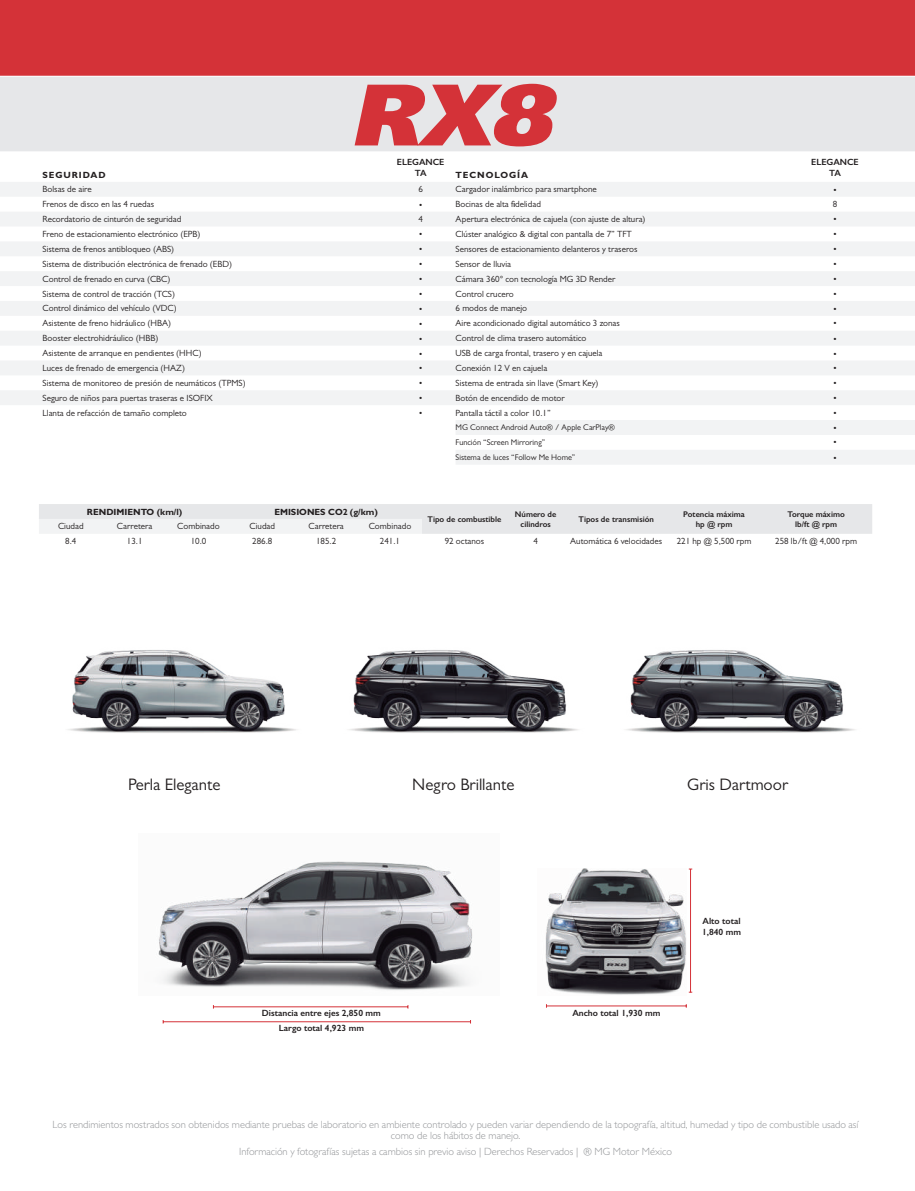
<style>
.page{position:relative;width:915px;height:1191px;background:#fff}
.page>*{position:absolute;margin:0;border:0;box-sizing:border-box;transform-origin:0 0}
.t1{font:16.65px "Gill Sans";color:#231f20}
.t2{font:300 10.5px/10.5px "Gill Sans";color:#939598;text-align:center}
.t3{font:9px "Gill Sans";color:#231f20}
.t4{font:600 9px/10.8px "Gill Sans";color:#231f20}
.t5{font:700 9px "Gill Sans";color:#231f20}
.t6{font:700 9px "Gill Sans";letter-spacing:.1em;color:#231f20}
.t7{font:600 8.25px/9.9px "Gill Sans";color:#231f20;text-align:center}
.t8{font:8.25px "Gill Sans";color:#231f20}
</style>
<div class="page">
<svg style="left:0;top:182px;width:455px;height:223px;fill:#f2f3f4"></svg>
<svg style="left:455px;top:182px;width:459px;height:282px;fill:#f3f4f5"></svg>
<div style="left:0;top:0;width:914px;height:76px;background:#d43238"></div>
<div style="left:0;top:77px;width:914px;height:74px;background:#e6e7e9"></div>
<svg style="left:354px;top:84px;width:202px;height:62px;background:#d96d72"></svg>
<svg style="left:39px;top:504px;width:832px;height:30px"></svg>
<img style="left:68px;top:650px;width:229px;height:83px">
<img style="left:349px;top:650px;width:229px;height:83px">
<img style="left:626px;top:650px;width:229px;height:83px">
<img style="left:158px;top:861px;width:314px;height:129px">
<img style="left:545px;top:868px;width:141px;height:127px">
<hr style="left:213px;top:1006px;width:195px;height:1px;background:#d43238">
<hr style="left:163px;top:1021px;width:307px;height:1px;background:#d43238">
<hr style="left:546px;top:1005px;width:140px;height:1px;background:#d43238">
<hr style="left:690px;top:869px;width:1px;height:123px;background:#d43238">
<p class="t4" style="left:397px;top:156px;width:49px">ELEGANCE</p>
<p class="t6" style="left:43px;top:169px;width:65px">SEGURIDAD</p>
<p class="t4" style="left:414px;top:167px;width:13px">TA</p>
<p class="t3" style="left:43px;top:184px;width:51px">Bolsas de aire</p>
<p class="t3" style="left:418px;top:184px;width:6px">6</p>
<p class="t3" style="left:43px;top:199px;width:113px">Frenos de disco en las 4 ruedas</p>
<p class="t3" style="left:418px;top:199px;width:5px">•</p>
<p class="t3" style="left:43px;top:214px;width:140px">Recordatorio de cinturón de seguridad</p>
<p class="t3" style="left:418px;top:214px;width:6px">4</p>
<p class="t3" style="left:43px;top:229px;width:159px">Freno de estacionamiento electrónico (EPB)</p>
<p class="t3" style="left:418px;top:229px;width:5px">•</p>
<p class="t3" style="left:43px;top:244px;width:133px">Sistema de frenos antibloqueo (ABS)</p>
<p class="t3" style="left:418px;top:244px;width:5px">•</p>
<p class="t3" style="left:43px;top:259px;width:191px">Sistema de distribución electrónica de frenado (EBD)</p>
<p class="t3" style="left:418px;top:259px;width:5px">•</p>
<p class="t3" style="left:43px;top:273px;width:129px">Control de frenado en curva (CBC)</p>
<p class="t3" style="left:418px;top:274px;width:5px">•</p>
<p class="t3" style="left:43px;top:288px;width:134px">Sistema de control de tracción (TCS)</p>
<p class="t3" style="left:418px;top:289px;width:5px">•</p>
<p class="t3" style="left:43px;top:303px;width:136px">Control dinámico del vehículo (VDC)</p>
<p class="t3" style="left:418px;top:304px;width:5px">•</p>
<p class="t3" style="left:43px;top:318px;width:130px">Asistente de freno hidráulico (HBA)</p>
<p class="t3" style="left:418px;top:318px;width:5px">•</p>
<p class="t3" style="left:43px;top:333px;width:117px">Booster electrohidráulico (HBB)</p>
<p class="t3" style="left:418px;top:333px;width:5px">•</p>
<p class="t3" style="left:43px;top:348px;width:160px">Asistente de arranque en pendientes (HHC)</p>
<p class="t3" style="left:418px;top:348px;width:5px">•</p>
<p class="t3" style="left:43px;top:363px;width:144px">Luces de frenado de emergencia (HAZ)</p>
<p class="t3" style="left:418px;top:363px;width:5px">•</p>
<p class="t3" style="left:43px;top:378px;width:204px">Sistema de monitoreo de presión de neumáticos (TPMS)</p>
<p class="t3" style="left:418px;top:378px;width:5px">•</p>
<p class="t3" style="left:43px;top:392px;width:172px">Seguro de niños para puertas traseras e ISOFIX</p>
<p class="t3" style="left:418px;top:393px;width:5px">•</p>
<p class="t3" style="left:43px;top:407px;width:146px">Llanta de refacción de tamaño completo</p>
<p class="t3" style="left:418px;top:408px;width:5px">•</p>
<p class="t4" style="left:810px;top:156px;width:49px">ELEGANCE</p>
<p class="t6" style="left:455px;top:169px;width:74px">TECNOLOGÍA</p>
<p class="t4" style="left:828px;top:167px;width:13px">TA</p>
<p class="t3" style="left:455px;top:184px;width:143px">Cargador inalámbrico para smartphone</p>
<p class="t3" style="left:832px;top:184px;width:5px">•</p>
<p class="t3" style="left:455px;top:199px;width:87px">Bocinas de alta fidelidad</p>
<p class="t3" style="left:832px;top:199px;width:6px">8</p>
<p class="t3" style="left:455px;top:214px;width:191px">Apertura electrónica de cajuela (con ajuste de altura)</p>
<p class="t3" style="left:832px;top:214px;width:5px">•</p>
<p class="t3" style="left:455px;top:229px;width:178px">Clúster analógico &amp; digital con pantalla de 7” TFT</p>
<p class="t3" style="left:832px;top:229px;width:5px">•</p>
<p class="t3" style="left:455px;top:244px;width:183px">Sensores de estacionamiento delanteros y traseros</p>
<p class="t3" style="left:832px;top:244px;width:5px">•</p>
<p class="t3" style="left:455px;top:259px;width:57px">Sensor de lluvia</p>
<p class="t3" style="left:832px;top:259px;width:5px">•</p>
<p class="t3" style="left:455px;top:273px;width:161px">Cámara 360° con tecnología MG 3D Render</p>
<p class="t3" style="left:832px;top:274px;width:5px">•</p>
<p class="t3" style="left:455px;top:288px;width:60px">Control crucero</p>
<p class="t3" style="left:832px;top:288px;width:5px">•</p>
<p class="t3" style="left:455px;top:303px;width:73px">6 modos de manejo</p>
<p class="t3" style="left:832px;top:304px;width:5px">•</p>
<p class="t3" style="left:455px;top:318px;width:166px">Aire acondicionado digital automático 3 zonas</p>
<p class="t3" style="left:832px;top:318px;width:5px">•</p>
<p class="t3" style="left:455px;top:333px;width:132px">Control de clima trasero automático</p>
<p class="t3" style="left:832px;top:333px;width:5px">•</p>
<p class="t3" style="left:455px;top:348px;width:148px">USB de carga frontal, trasero y en cajuela</p>
<p class="t3" style="left:832px;top:348px;width:5px">•</p>
<p class="t3" style="left:455px;top:363px;width:93px">Conexión 12 V en cajuela</p>
<p class="t3" style="left:832px;top:363px;width:5px">•</p>
<p class="t3" style="left:455px;top:378px;width:144px">Sistema de entrada sin llave (Smart Key)</p>
<p class="t3" style="left:832px;top:378px;width:5px">•</p>
<p class="t3" style="left:455px;top:392px;width:111px">Botón de encendido de motor</p>
<p class="t3" style="left:832px;top:392px;width:5px">•</p>
<p class="t3" style="left:455px;top:407px;width:97px">Pantalla táctil a color 10.1”</p>
<p class="t3" style="left:832px;top:408px;width:5px">•</p>
<p class="t8" style="left:455px;top:423px;width:161px">MG Connect Android Auto® / Apple CarPlay®</p>
<p class="t3" style="left:832px;top:422px;width:5px">•</p>
<p class="t8" style="left:455px;top:438px;width:91px">Función “Screen Mirroring”</p>
<p class="t3" style="left:832px;top:437px;width:5px">•</p>
<p class="t8" style="left:455px;top:452px;width:121px">Sistema de luces “Follow Me Home”</p>
<p class="t3" style="left:832px;top:452px;width:5px">•</p>
<p class="t5" style="left:87px;top:506px;width:97px">RENDIMIENTO (km/l)</p>
<p class="t5" style="left:274px;top:506px;width:105px">EMISIONES CO2 (g/km)</p>
<p class="t7" style="left:427px;top:514px;width:75px">Tipo de combustible</p>
<p class="t7" style="left:515px;top:509px;width:43px">Número de cilindros</p>
<p class="t7" style="left:578px;top:514px;width:77px">Tipos de transmisión</p>
<p class="t7" style="left:683px;top:509px;width:63px">Potencia máxima hp @ rpm</p>
<p class="t7" style="left:787px;top:509px;width:59px">Torque máximo</p>
<p class="t3" style="left:58px;top:521px;width:27px">Ciudad</p>
<p class="t3" style="left:117px;top:521px;width:37px">Carretera</p>
<p class="t3" style="left:177px;top:521px;width:44px">Combinado</p>
<p class="t3" style="left:249px;top:521px;width:27px">Ciudad</p>
<p class="t3" style="left:308px;top:521px;width:37px">Carretera</p>
<p class="t3" style="left:368px;top:521px;width:44px">Combinado</p>
<p class="t7" style="left:794px;top:519px;width:43px">lb/ft @ rpm</p>
<p class="t3" style="left:65px;top:536px;width:13px">8.4</p>
<p class="t3" style="left:127px;top:536px;width:17px">13.1</p>
<p class="t3" style="left:191px;top:536px;width:17px">10.0</p>
<p class="t3" style="left:252px;top:536px;width:22px">286.8</p>
<p class="t3" style="left:316px;top:536px;width:22px">185.2</p>
<p class="t3" style="left:380px;top:536px;width:22px">241.1</p>
<p class="t3" style="left:444px;top:536px;width:41px">92 octanos</p>
<p class="t3" style="left:533px;top:536px;width:6px">4</p>
<p class="t3" style="left:570px;top:536px;width:93px">Automática 6 velocidades</p>
<p class="t3" style="left:676px;top:536px;width:76px">221 hp @ 5,500 rpm</p>
<p class="t3" style="left:774px;top:536px;width:83px">258 lb/ft @ 4,000 rpm</p>
<h1 class="t1" style="left:128px;top:775px;width:94px">Perla Elegante</h1>
<h1 class="t1" style="left:412px;top:775px;width:104px">Negro Brillante</h1>
<h1 class="t1" style="left:687px;top:775px;width:102px">Gris Dartmoor</h1>
<p class="t4" style="left:262px;top:1007px;width:120px">Distancia entre ejes 2,850 mm</p>
<p class="t4" style="left:572px;top:1007px;width:89px">Ancho total 1,930 mm</p>
<p class="t4" style="left:279px;top:1022px;width:86px">Largo total 4,923 mm</p>
<p class="t4" style="left:701px;top:915px;width:40px">Alto total<br>1,840 mm</p>
<p class="t2" style="left:53px;top:1119px;width:807px">Los rendimientos mostrados son obtenidos mediante pruebas de laboratorio en ambiente controlado y pueden variar dependiendo de la topografía, altitud, humedad y tipo de combustible usado así como de los hábitos de manejo.</p>
<p class="t2" style="left:239px;top:1146px;width:434px">Información y fotografías sujetas a cambios sin previo aviso | Derechos Reservados | ® MG Motor México</p>
</div>
